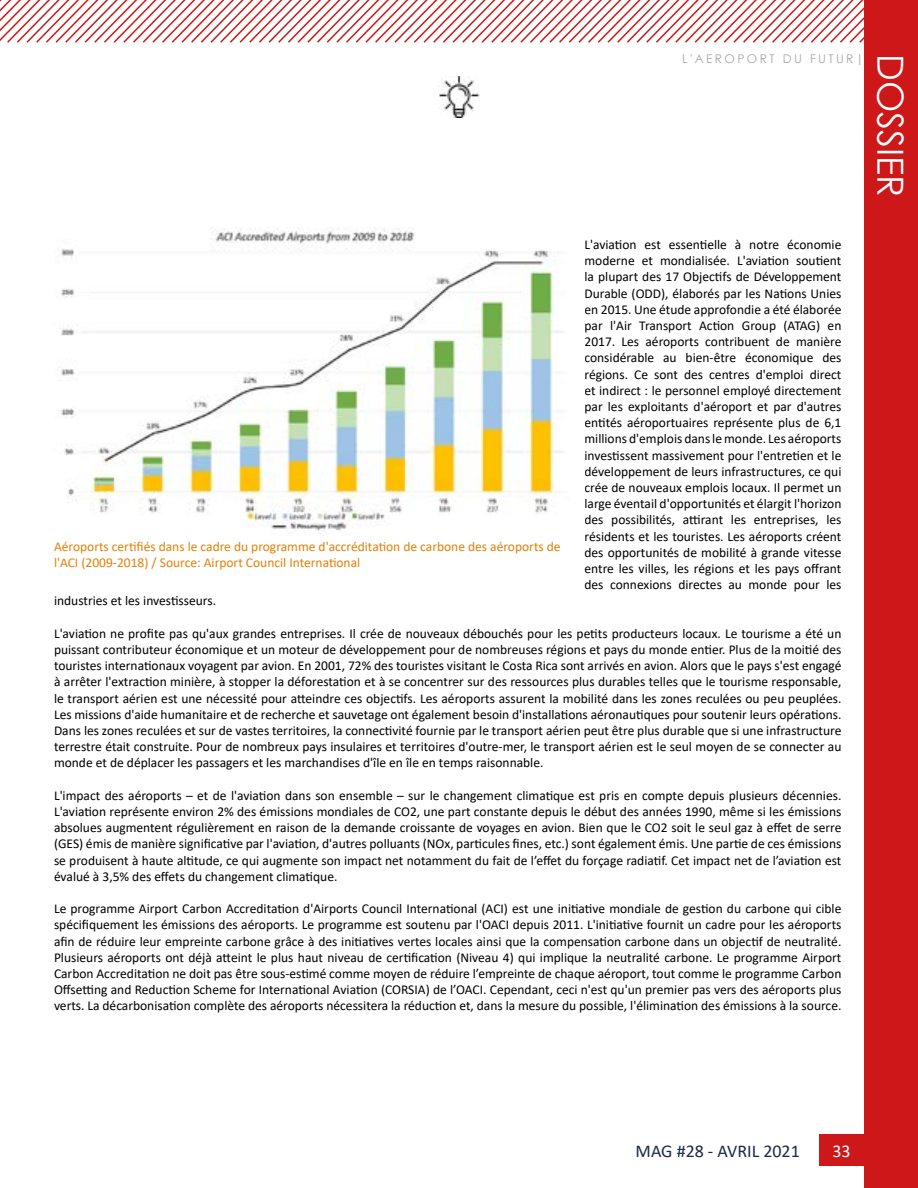
<style>
.page{position:relative;width:918px;height:1188px;background:#fff}
.page>*{position:absolute;margin:0;border:0;box-sizing:border-box;transform-origin:0 0}
.t1{font:36px "Century Gothic";color:#fff}
.t2{font:18px "Calibri";color:#1b2a49}
.t3{font:18px "Calibri";color:#fff}
.t4{font:13.5px/16.2px "Calibri";color:#000;text-align:justify}
.t5{font:13.5px/16.2px "Calibri";color:#e38006}
.t6{font:12px "Century Gothic";letter-spacing:.2em;color:#a6a7a7}
</style>
<div class="page">
<div style="left:819px;top:1134px;width:99px;height:32px;background:#cd1719"></div>
<svg style="left:0;top:0;width:864px;height:43px"></svg>
<div style="left:864px;top:0;width:54px;height:1188px;background:#cd1719"></div>
<img style="left:439px;top:77px;width:40px;height:40px">
<img style="left:61px;top:227px;width:501px;height:304px">
<p class="t5" style="left:54px;top:538px;width:508px">Aéroports certifiés dans le cadre du programme d'accréditation de carbone des aéroports de l'ACI (2009-2018) / Source: Airport Council International</p>
<p class="t6" style="left:682px;top:50px;width:183px">L'AEROPORT DU FUTUR|</p>
<h1 class="t1" style="left:916px;top:54px;width:145px;rotate:90deg">DOSSIER</h1>
<p class="t4" style="left:585px;top:236px;width:258px">L'aviation est essentielle à notre économie moderne et mondialisée. L'aviation soutient la plupart des 17 Objectifs de Développement Durable (ODD), élaborés par les Nations Unies en 2015. Une étude approfondie a été élaborée par l'Air Transport Action Group (ATAG) en 2017. Les aéroports contribuent de manière considérable au bien-être économique des régions. Ce sont des centres d'emploi direct et indirect : le personnel employé directement par les exploitants d'aéroport et par d'autres entités aéroportuaires représente plus de 6,1 millions d'emplois dans le monde. Les aéroports investissent massivement pour l'entretien et le développement de leurs infrastructures, ce qui crée de nouveaux emplois locaux. Il permet un large éventail d'opportunités et élargit l'horizon des possibilités, attirant les entreprises, les résidents et les touristes. Les aéroports créent des opportunités de mobilité à grande vitesse entre les villes, les régions et les pays offrant des connexions directes au monde pour les</p>
<p class="t4" style="left:54px;top:593px;width:164px">industries et les investisseurs.</p>
<p class="t4" style="left:54px;top:625px;width:789px">L'aviation ne profite pas qu'aux grandes entreprises. Il crée de nouveaux débouchés pour les petits producteurs locaux. Le tourisme a été un puissant contributeur économique et un moteur de développement pour de nombreuses régions et pays du monde entier. Plus de la moitié des touristes internationaux voyagent par avion. En 2001, 72% des touristes visitant le Costa Rica sont arrivés en avion. Alors que le pays s'est engagé à arrêter l'extraction minière, à stopper la déforestation et à se concentrer sur des ressources plus durables telles que le tourisme responsable, le transport aérien est une nécessité pour atteindre ces objectifs. Les aéroports assurent la mobilité dans les zones reculées ou peu peuplées.<br>Les missions d'aide humanitaire et de recherche et sauvetage ont également besoin d'installations aéronautiques pour soutenir leurs opérations.<br>Dans les zones reculées et sur de vastes territoires, la connectivité fournie par le transport aérien peut être plus durable que si une infrastructure terrestre était construite. Pour de nombreux pays insulaires et territoires d'outre-mer, le transport aérien est le seul moyen de se connecter au monde et de déplacer les passagers et les marchandises d'île en île en temps raisonnable.</p>
<p class="t4" style="left:54px;top:787px;width:789px">L'impact des aéroports – et de l'aviation dans son ensemble – sur le changement climatique est pris en compte depuis plusieurs décennies.<br>L'aviation représente environ 2% des émissions mondiales de CO2, une part constante depuis le début des années 1990, même si les émissions absolues augmentent régulièrement en raison de la demande croissante de voyages en avion. Bien que le CO2 soit le seul gaz à effet de serre (GES) émis de manière significative par l'aviation, d'autres polluants (NOx, particules fines, etc.) sont également émis. Une partie de ces émissions se produisent à haute altitude, ce qui augmente son impact net notamment du fait de l’effet du forçage radiatif. Cet impact net de l’aviation est évalué à 3,5% des effets du changement climatique.</p>
<p class="t4" style="left:54px;top:900px;width:789px">Le programme Airport Carbon Accreditation d'Airports Council International (ACI) est une initiative mondiale de gestion du carbone qui cible spécifiquement les émissions des aéroports. Le programme est soutenu par l'OACI depuis 2011. L'initiative fournit un cadre pour les aéroports afin de réduire leur empreinte carbone grâce à des initiatives vertes locales ainsi que la compensation carbone dans un objectif de neutralité.<br>Plusieurs aéroports ont déjà atteint le plus haut niveau de certification (Niveau 4) qui implique la neutralité carbone. Le programme Airport Carbon Accreditation ne doit pas être sous-estimé comme moyen de réduire l’empreinte de chaque aéroport, tout comme le programme Carbon Offsetting and Reduction Scheme for International Aviation (CORSIA) de l’OACI. Cependant, ceci n'est qu'un premier pas vers des aéroports plus verts. La décarbonisation complète des aéroports nécessitera la réduction et, dans la mesure du possible, l'élimination des émissions à la source.</p>
<h2 class="t2" style="left:636px;top:1138px;width:166px">MAG #28 - AVRIL 2021</h2>
<h2 class="t3" style="left:832px;top:1138px;width:20px">33</h2>
</div>
